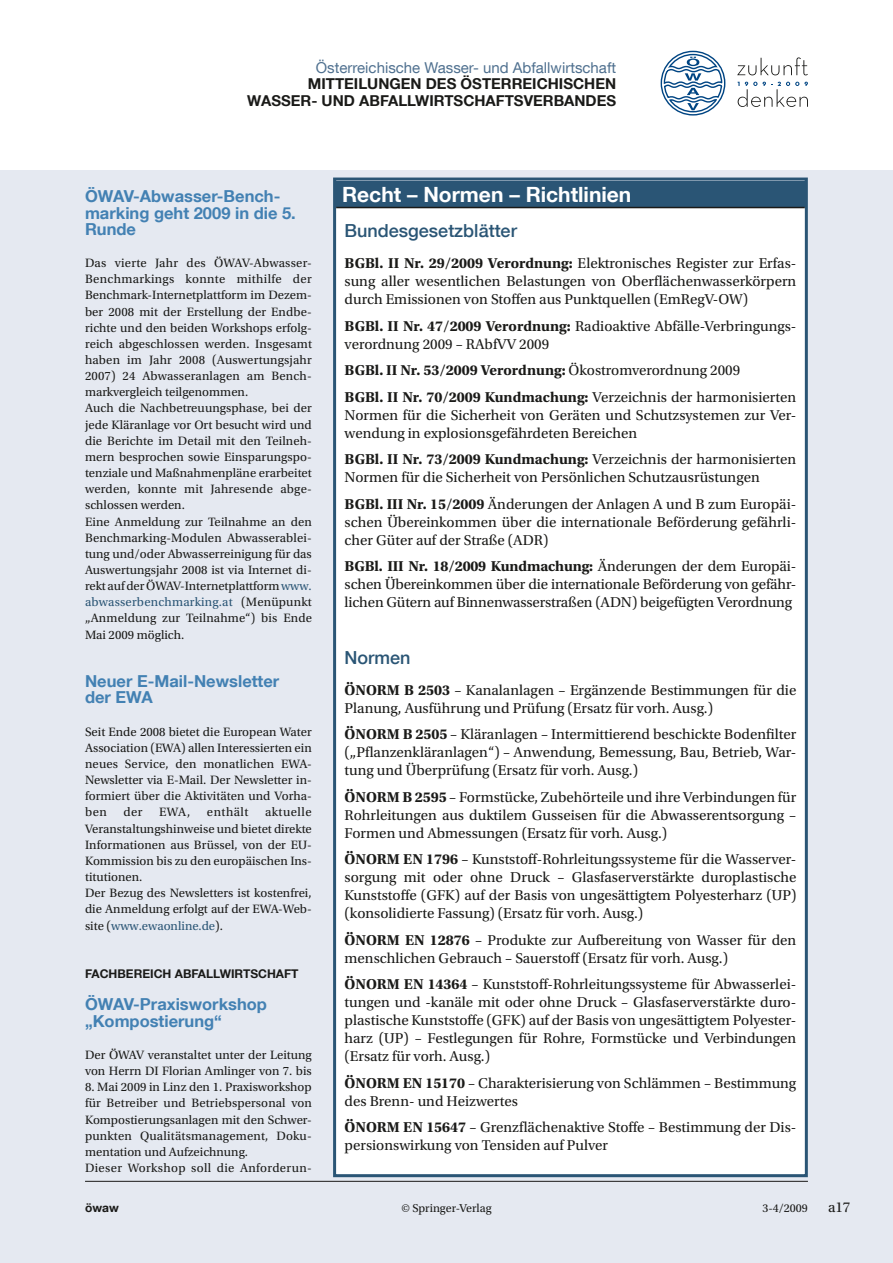
<style>
.page{position:relative;width:893px;height:1263px;background:#fff}
.page>*{position:absolute;margin:0;border:0;box-sizing:border-box;transform-origin:0 0}
.t1{font:700 21px "Helvetica Neue LT Com";color:#fff}
.t2{font:500 18px "Helvetica Neue LT Com";color:#2a5575}
.t3{font:700 16.5px/16.2px "Helvetica Neue LT Com";color:#4381b3}
.t4{font:15px/18px "Utopia Std";color:#1a1a18;text-align:justify}
.t5{font:700 15px/26.5px "Utopia Std";color:#1a1a18}
.t6{font:700 15px/16.5px "Helvetica Neue LT Com";color:#1a1a18;text-align:right}
.t7{font:15px "Helvetica Neue LT Com";color:#4f708f}
.t8{font:12.75px/16.2px "Utopia Std";color:#1a1a18}
.t9{font:12.75px "Utopia Std";letter-spacing:.04em;color:#1a1a18}
.t10{font:700 12px "Helvetica Neue LT Com";color:#1a1a18}
.t11{font:12px "Utopia Std";color:#1a1a18}
.s1{color:#2a5575}
.s2{font-weight:700}
.s3{font-weight:400}
</style>
<div class="page">
<div style="left:0;top:170px;width:893px;height:1093px;background:#e5e9f1"></div>
<hr style="left:85px;top:1181px;width:723px;height:1px;background:#1a1a18">
<svg style="left:661px;top:51px;width:65px;height:65px"></svg>
<svg style="left:737px;top:57px;width:71px;height:18px"></svg>
<svg style="left:738px;top:82px;width:70px;height:25px"></svg>
<div style="left:336px;top:181px;width:469px;height:27px;background:#2a5575"></div>
<div style="left:336px;top:208px;width:469px;height:966px;background:#fff"></div>
<hr style="left:336px;top:207px;width:469px;height:1px;background:#1a1a18">
<div style="left:333px;top:178px;width:475px;height:999px;border:3px solid #2a5575"></div>
<p class="t7" style="left:316px;top:58px;width:302px">Österreichische Wasser- und Abfallwirtschaft</p>
<p class="t6" style="left:247px;top:75px;width:370px">MITTEILUNGEN DES ÖSTERREICHISCHEN<br>WASSER- UND ABFALLWIRTSCHAFTSVERBANDES</p>
<p class="t3" style="left:85px;top:188px;width:212px">ÖWAV-Abwasser-Bench&shy;marking geht 2009 in die 5.<br>Runde</p>
<p class="t8" style="left:85px;top:255px;width:228px">Das vierte Jahr des ÖWAV-Abwasser-Benchmarkings konnte mithilfe der Benchmark-Internetplattform im Dezem&shy;ber 2008 mit der Erstellung der Endbe&shy;richte und den beiden Workshops erfolg&shy;reich abgeschlossen werden. Insgesamt haben im Jahr 2008 (Auswertungsjahr 2007) 24 Abwasseranlagen am Bench&shy;markvergleich teilgenommen.<br>Auch die Nachbetreuungsphase, bei der jede Kläranlage vor Ort besucht wird und die Berichte im Detail mit den Teilneh&shy;mern besprochen sowie Einsparungspo&shy;tenziale und Maßnahmenpläne erarbeitet werden, konnte mit Jahresende abge&shy;schlossen werden.<br>Eine Anmeldung zur Teilnahme an den Benchmarking-Modulen Abwasserablei&shy;tung und/oder Abwasserreinigung für das Auswertungsjahr 2008 ist via Internet di&shy;rekt auf der ÖWAV-Internetplattform <span class="s1">www. abwasserbenchmarking.at</span> (Menüpunkt „Anmeldung zur Teilnahme“) bis Ende Mai 2009 möglich.</p>
<p class="t3" style="left:85px;top:673px;width:196px">Neuer E-Mail-Newsletter der EWA</p>
<p class="t8" style="left:85px;top:724px;width:228px;text-align:justify">Seit Ende 2008 bietet die European Water Association (EWA) allen Interessierten ein neues Service, den monatlichen EWA-Newsletter via E-Mail. Der Newsletter in&shy;formiert über die Aktivitäten und Vorha&shy;ben</p>
<p class="t8" style="left:85px;top:804px;width:228px;text-indent:180px">aktuelle<br>Veranstaltungshinweise und bietet direkte<br>Informationen aus Brüssel, von der EU-<br>Kommission bis zu den europäischen Ins&shy;titutionen.<br>Der Bezug des Newsletters ist kostenfrei, die Anmeldung erfolgt auf der EWA-Web&shy;site (<span class="s1">www.ewaonline.de</span>).</p>
<p class="t10" style="left:85px;top:966px;width:16px">Fachbereich</p>
<p class="t10" style="left:175px;top:966px;width:17px">Abfallwirtschaft</p>
<p class="t3" style="left:85px;top:996px;width:183px">ÖWAV-Praxisworkshop „Kompostierung“</p>
<p class="t8" style="left:85px;top:1047px;width:228px">Der ÖWAV veranstaltet unter der Leitung von Herrn DI Florian Amlinger von 7. bis</p>
<p class="t8" style="left:85px;top:1079px;width:228px">8. Mai 2009 in Linz den 1. Praxisworkshop für Betreiber und Betriebspersonal von Kompostierungsanlagen mit den Schwer&shy;punkten Qualitätsmanagement, Doku&shy;mentation und Aufzeichnung.<br>Dieser Workshop soll die Anforderun-</p>
<p class="t8" style="left:123px;top:804px;width:21px">der</p>
<p class="t8" style="left:159px;top:804px;width:33px">EWA,</p>
<p class="t9" style="left:207px;top:805px;width:43px">enthält</p>
<h1 class="t1" style="left:342px;top:181px;width:291px">Recht – Normen – Richtlinien</h1>
<p class="t2" style="left:345px;top:220px;width:174px">Bundesgesetzblätter</p>
<p class="t4" style="left:345px;top:255px;width:453px"><span class="s2">BGBl. II Nr. 29/2009 Verordnung:</span> Elektronisches Register zur Erfas&shy;sung aller wesentlichen Belastungen von Oberflächenwasserkörpern durch Emissionen von Stoffen aus Punktquellen (EmRegV-OW)</p>
<p class="t4" style="left:345px;top:317px;width:453px"><span class="s2">BGBl. II Nr. 47/2009 Verordnung:</span> Radioaktive Abfälle-Verbringungs&shy;verordnung 2009 – RAbfVV 2009</p>
<p class="t5" style="left:345px;top:357px;width:453px">BGBl. II Nr. 53/2009 Verordnung: <span class="s3">Ökostromverordnung 2009<br></span>BGBl. II Nr. 70/2009 Kundmachung: <span class="s3">Verzeichnis der harmonisierten</span></p>
<p class="t4" style="left:345px;top:406px;width:453px">Normen für die Sicherheit von Geräten und Schutzsystemen zur Ver&shy;wendung in explosionsgefährdeten Bereichen</p>
<p class="t4" style="left:345px;top:451px;width:453px"><span class="s2">BGBl. II Nr. 73/2009 Kundmachung:</span> Verzeichnis der harmonisierten<br>Normen für die Sicherheit von Persönlichen Schutzausrüstungen</p>
<p class="t4" style="left:345px;top:495px;width:453px"><span class="s2">BGBl. III Nr. 15/2009</span> Änderungen der Anlagen A und B zum Europäi&shy;schen Übereinkommen über die internationale Beförderung gefährli&shy;cher Güter auf der Straße (ADR)</p>
<p class="t4" style="left:345px;top:558px;width:453px"><span class="s2">BGBl. III Nr. 18/2009 Kundmachung:</span> Änderungen der dem Europäi&shy;schen Übereinkommen über die internationale Beförderung von gefähr&shy;lichen Gütern auf Binnenwasserstraßen (ADN) beigefügten Verordnung</p>
<p class="t2" style="left:345px;top:647px;width:68px">Normen</p>
<p class="t4" style="left:345px;top:681px;width:453px"><span class="s2">ÖNORM B 2503</span> – Kanalanlagen – Ergänzende Bestimmungen für die<br>Planung, Ausführung und Prüfung (Ersatz für vorh. Ausg.)</p>
<p class="t4" style="left:345px;top:725px;width:453px"><span class="s2">ÖNORM B 2505</span> – Kläranlagen – Intermittierend beschickte Bodenfilter („Pflanzenkläranlagen“) – Anwendung, Bemessung, Bau, Betrieb, War&shy;tung und Überprüfung (Ersatz für vorh. Ausg.)</p>
<p class="t4" style="left:345px;top:788px;width:453px"><span class="s2">ÖNORM B 2595</span> – Formstücke, Zubehörteile und ihre Verbindungen für Rohrleitungen aus duktilem Gusseisen für die Abwasserentsorgung – Formen und Abmessungen (Ersatz für vorh. Ausg.)</p>
<p class="t4" style="left:345px;top:850px;width:453px"><span class="s2">ÖNORM EN 1796</span> – Kunststoff-Rohrleitungssysteme für die Wasserver&shy;sorgung mit oder ohne Druck – Glasfaserverstärkte duroplastische Kunststoffe (GFK) auf der Basis von ungesättigtem Polyesterharz (UP) (konsolidierte Fassung) (Ersatz für vorh. Ausg.)</p>
<p class="t4" style="left:345px;top:931px;width:453px"><span class="s2">ÖNORM EN 12876</span> – Produkte zur Aufbereitung von Wasser für den menschlichen Gebrauch – Sauerstoff (Ersatz für vorh. Ausg.)</p>
<p class="t4" style="left:345px;top:975px;width:453px"><span class="s2">ÖNORM EN 14364</span> – Kunststoff-Rohrleitungssysteme für Abwasserlei&shy;tungen und -kanäle mit oder ohne Druck – Glasfaserverstärkte duro&shy;plastische Kunststoffe (GFK) auf der Basis von ungesättigtem Polyester&shy;harz (UP) – Festlegungen für Rohre, Formstücke und Verbindungen (Ersatz für vorh. Ausg.)</p>
<p class="t4" style="left:345px;top:1074px;width:453px"><span class="s2">ÖNORM EN 15170</span> – Charakterisierung von Schlämmen – Bestimmung des Brenn- und Heizwertes</p>
<p class="t4" style="left:345px;top:1118px;width:453px"><span class="s2">ÖNORM EN 15647</span> – Grenzflächenaktive Stoffe – Bestimmung der Dis&shy;persionswirkung von Tensiden auf Pulver</p>
<p class="t10" style="left:85px;top:1200px;width:35px">öwaw</p>
<p class="t11" style="left:401px;top:1201px;width:92px">© Springer-Verlag</p>
<p class="t11" style="left:762px;top:1201px;width:47px">3-4/2009</p>
<p class="t4" style="left:828px;top:1198px;width:24px">a17</p>
</div>
